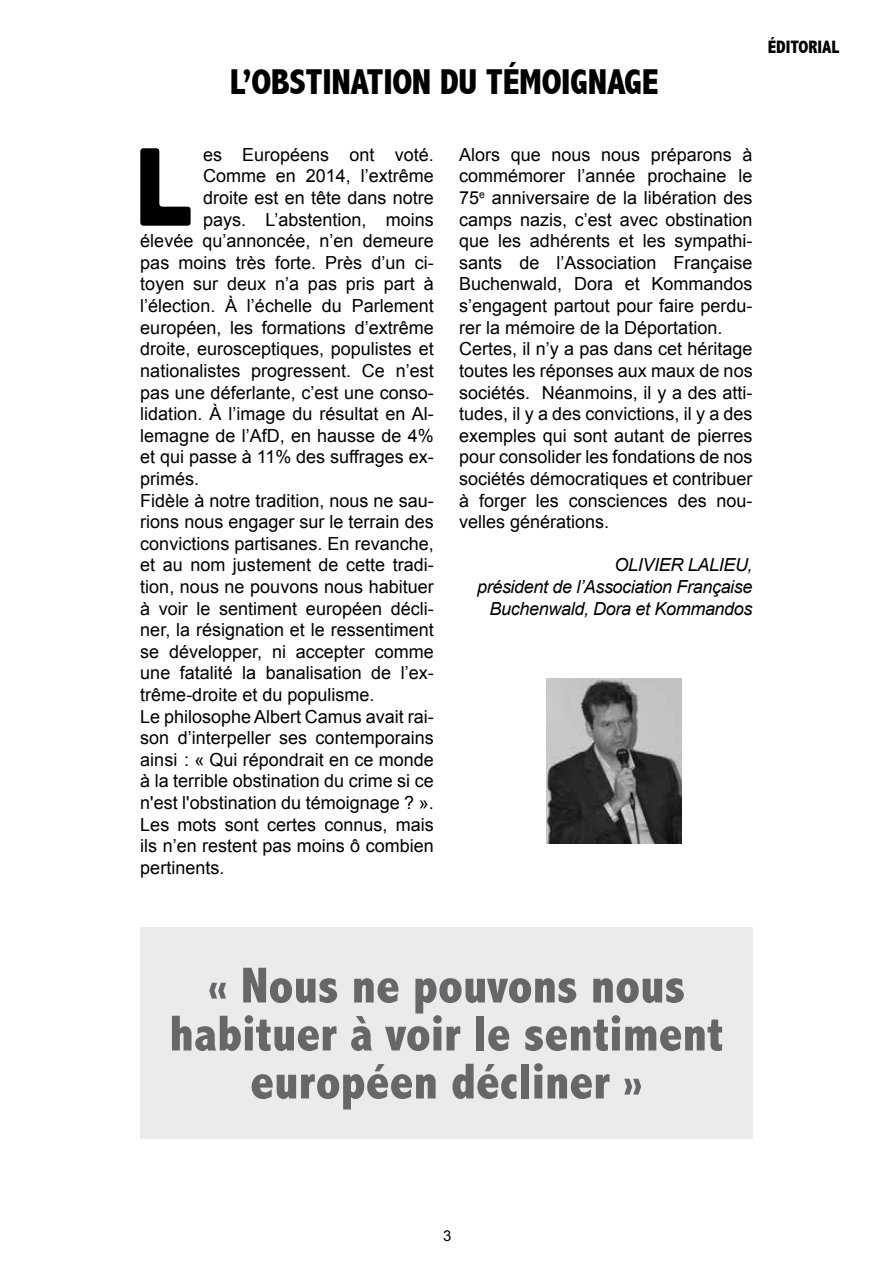
<style>
.page{position:relative;width:893px;height:1263px;background:#fff}
.page>*{position:absolute;margin:0;border:0;box-sizing:border-box;transform-origin:0 0}
.t1{font:110.55px "Cubano";color:#000}
.t2{font:800 condensed 51px/48px "Abadi";color:#666769;text-align:center}
.t3{font:800 condensed 36px "Abadi";letter-spacing:-.01em;color:#000}
.t4{font:18px/21.6px "Arial";color:#000}
.t5{font:italic 18px/21.6px "Arial";letter-spacing:-.02em;color:#000;text-align:right}
.t6{font:800 condensed 18px "Abadi";color:#000}
.t7{font:15px "Arial";color:#000}
</style>
<div class="page">
<img style="left:546px;top:678px;width:136px;height:165px">
<div style="left:140px;top:927px;width:613px;height:211px;background:#ebebec"></div>
<h3 class="t3" style="left:230px;top:62px;width:430px">L’OBSTINATION DU TÉMOIGNAGE</h3>
<p class="t6" style="left:768px;top:37px;width:73px">ÉDITORIAL</p>
<h1 class="t1" style="left:135px;top:116px;width:59px">L</h1>
<p class="t4" style="left:203px;top:144px;width:232px">es Européens ont voté.</p>
<p class="t4" style="left:203px;top:166px;width:232px">Comme en 2014, l’extrême</p>
<p class="t4" style="left:203px;top:187px;width:232px">droite est en tête dans notre</p>
<p class="t4" style="left:203px;top:209px;width:232px">pays. L’abstention, moins</p>
<p class="t4" style="left:140px;top:230px;width:295px">élevée qu’annoncée, n’en demeure</p>
<p class="t4" style="left:140px;top:252px;width:295px">pas moins très forte. Près d’un ci-</p>
<p class="t4" style="left:140px;top:274px;width:295px">toyen sur deux n’a pas pris part à</p>
<p class="t4" style="left:140px;top:295px;width:295px">l’élection. À l’échelle du Parlement</p>
<p class="t4" style="left:140px;top:317px;width:295px">européen, les formations d’extrême</p>
<p class="t4" style="left:140px;top:338px;width:295px">droite, eurosceptiques, populistes et</p>
<p class="t4" style="left:140px;top:360px;width:295px">nationalistes progressent. Ce n’est</p>
<p class="t4" style="left:140px;top:382px;width:295px">pas une déferlante, c’est une conso-</p>
<p class="t4" style="left:140px;top:403px;width:295px">lidation. À l’image du résultat en Al-</p>
<p class="t4" style="left:140px;top:425px;width:295px">lemagne de l’AfD, en hausse de 4%</p>
<p class="t4" style="left:140px;top:446px;width:295px">et qui passe à 11% des suffrages ex-</p>
<p class="t4" style="left:140px;top:468px;width:61px">primés.</p>
<p class="t4" style="left:140px;top:490px;width:295px">Fidèle à notre tradition, nous ne sau-</p>
<p class="t4" style="left:140px;top:511px;width:295px">rions nous engager sur le terrain des</p>
<p class="t4" style="left:140px;top:533px;width:295px">convictions partisanes. En revanche,</p>
<p class="t4" style="left:140px;top:554px;width:295px">et au nom justement de cette tradi-</p>
<p class="t4" style="left:140px;top:576px;width:295px">tion, nous ne pouvons nous habituer</p>
<p class="t4" style="left:140px;top:598px;width:295px">à voir le sentiment européen décli-</p>
<p class="t4" style="left:140px;top:619px;width:295px">ner, la résignation et le ressentiment</p>
<p class="t4" style="left:140px;top:641px;width:295px">se développer, ni accepter comme</p>
<p class="t4" style="left:140px;top:662px;width:295px">une fatalité la banalisation de l’ex-</p>
<p class="t4" style="left:140px;top:684px;width:236px">trême-droite et du populisme.</p>
<p class="t4" style="left:140px;top:706px;width:295px">Le philosophe Albert Camus avait rai-</p>
<p class="t4" style="left:140px;top:727px;width:295px">son d’interpeller ses contemporains</p>
<p class="t4" style="left:140px;top:749px;width:295px">ainsi : « Qui répondrait en ce monde</p>
<p class="t4" style="left:140px;top:770px;width:295px">à la terrible obstination du crime si ce</p>
<p class="t4" style="left:140px;top:792px;width:295px">n'est l'obstination du témoignage ? ».</p>
<p class="t4" style="left:140px;top:814px;width:295px">Les mots sont certes connus, mais</p>
<p class="t4" style="left:140px;top:835px;width:295px">ils n’en restent pas moins ô combien</p>
<p class="t4" style="left:140px;top:857px;width:86px">pertinents.</p>
<p class="t4" style="left:459px;top:144px;width:295px">Alors que nous nous préparons à commémorer l’année prochaine le 75<sup>e</sup> anniversaire de la libération des camps nazis, c’est avec obstination que les adhérents et les sympathi&shy;sants de l’Association Française Buchenwald, Dora et Kommandos s’engagent partout pour faire perdu&shy;rer la mémoire de la Déportation.<br>Certes, il n’y a pas dans cet héritage toutes les réponses aux maux de nos sociétés. Néanmoins, il y a des atti&shy;tudes, il y a des convictions, il y a des exemples qui sont autant de pierres pour consolider les fondations de nos sociétés démocratiques et contribuer à forger les consciences des nou&shy;velles générations.</p>
<p class="t5" style="left:477px;top:554px;width:277px">OLIVIER LALIEU,<br>président de l’Association Française<br>Buchenwald, Dora et Kommandos</p>
<h2 class="t2" style="left:169px;top:961px;width:555px">« Nous ne pouvons nous habituer à voir le sentiment européen décliner »</h2>
<p class="t7" style="left:443px;top:1226px;width:10px">3</p>
</div>
